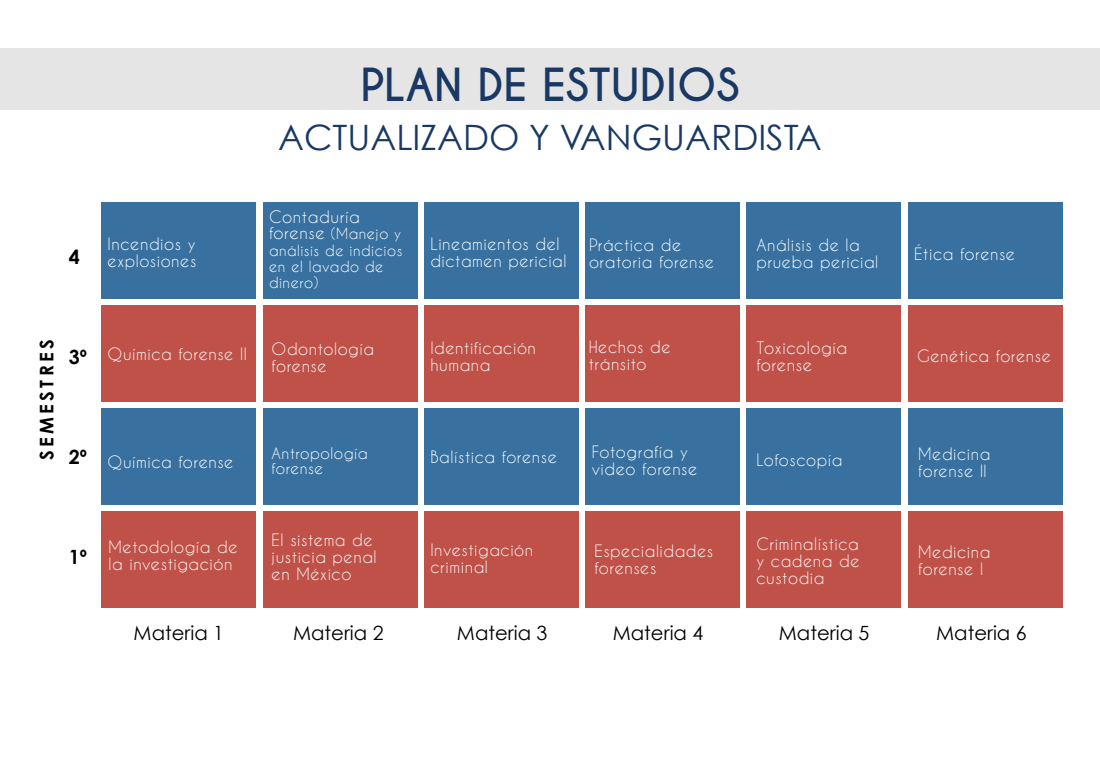
<style>
.page{position:relative;width:1100px;height:768px;background:#fff}
.page>*{position:absolute;margin:0;border:0;box-sizing:border-box;transform-origin:0 0}
.t1{font:700 42.8px "Caviar Dreams";color:#193964}
.t2{font:35px "Century Gothic";color:#193964}
.t3{font:19.6px "Century Gothic";color:#000}
.t4{font:700 19.6px "Century Gothic";color:#000}
.t5{font:700 18.8px "Century Gothic";letter-spacing:.18em;color:#000}
.t6{font:16.2px/17px "Caviar Dreams";letter-spacing:.035em;color:#fff}
.t7{font:16px/17px "Caviar Dreams";letter-spacing:.035em;color:#fff}
.t8{font:15px/15px "Caviar Dreams";letter-spacing:.035em;color:#fff}
.t9{font:14.4px/16.2px "Caviar Dreams";letter-spacing:.035em;color:#fff}
.s1{font-size:16.2px}
</style>
<div class="page">
<div style="left:0;top:48px;width:1100px;height:62px;background:#e5e5e5"></div>
<div style="left:101px;top:511px;width:155px;height:97px;background:#bf5148"></div>
<div style="left:263px;top:511px;width:154px;height:97px;background:#bf5148"></div>
<div style="left:424px;top:511px;width:155px;height:97px;background:#bf5148"></div>
<div style="left:585px;top:511px;width:155px;height:97px;background:#bf5148"></div>
<div style="left:747px;top:511px;width:154px;height:97px;background:#bf5148"></div>
<div style="left:908px;top:511px;width:155px;height:97px;background:#bf5148"></div>
<div style="left:101px;top:408px;width:155px;height:97px;background:#3871a0"></div>
<div style="left:263px;top:408px;width:154px;height:97px;background:#3871a0"></div>
<div style="left:424px;top:408px;width:155px;height:97px;background:#3871a0"></div>
<div style="left:585px;top:408px;width:155px;height:97px;background:#3871a0"></div>
<div style="left:747px;top:408px;width:154px;height:97px;background:#3871a0"></div>
<div style="left:908px;top:408px;width:155px;height:97px;background:#3871a0"></div>
<div style="left:101px;top:305px;width:155px;height:97px;background:#bf5148"></div>
<div style="left:263px;top:305px;width:154px;height:97px;background:#bf5148"></div>
<div style="left:424px;top:305px;width:155px;height:97px;background:#bf5148"></div>
<div style="left:585px;top:305px;width:155px;height:97px;background:#bf5148"></div>
<div style="left:747px;top:305px;width:154px;height:97px;background:#bf5148"></div>
<div style="left:908px;top:305px;width:155px;height:97px;background:#bf5148"></div>
<div style="left:101px;top:202px;width:155px;height:97px;background:#3871a0"></div>
<div style="left:263px;top:202px;width:154px;height:97px;background:#3871a0"></div>
<div style="left:424px;top:202px;width:155px;height:97px;background:#3871a0"></div>
<div style="left:585px;top:202px;width:155px;height:97px;background:#3871a0"></div>
<div style="left:747px;top:202px;width:154px;height:97px;background:#3871a0"></div>
<div style="left:908px;top:202px;width:155px;height:97px;background:#3871a0"></div>
<h1 class="t1" style="left:360px;top:59px;width:381px">PLAN DE ESTUDIOS</h1>
<h2 class="t2" style="left:278px;top:115px;width:545px">ACTUALIZADO Y VANGUARDISTA</h2>
<p class="t4" style="left:69px;top:244px;width:13px">4</p>
<p class="t7" style="left:108px;top:235px;width:90px">Incendios y explosiones</p>
<p class="t5" style="left:35px;top:460px;width:123px;rotate:-90deg">SEMESTRES</p>
<p class="t4" style="left:69px;top:344px;width:20px">3º</p>
<p class="t4" style="left:69px;top:444px;width:20px">2º</p>
<p class="t7" style="left:108px;top:345px;width:141px">Química forense ll</p>
<p class="t7" style="left:108px;top:453px;width:127px">Química forense</p>
<p class="t6" style="left:269px;top:208px;width:92px">Contaduría</p>
<p class="t9" style="left:269px;top:226px;width:135px"><span class="s1">forense</span> (Manejo y análisis de indicios en el lavado de dinero)</p>
<p class="t7" style="left:272px;top:340px;width:104px">Odontología forense</p>
<p class="t8" style="left:272px;top:445px;width:98px">Antropología forense</p>
<p class="t7" style="left:430px;top:235px;width:138px">Lineamientos del dictamen pericial</p>
<p class="t7" style="left:589px;top:236px;width:127px">Práctica de oratoria forense</p>
<p class="t7" style="left:430px;top:339px;width:107px">Identificación humana</p>
<p class="t7" style="left:589px;top:338px;width:83px">Hechos de tránsito</p>
<p class="t7" style="left:430px;top:448px;width:128px">Balística forense</p>
<p class="t7" style="left:592px;top:443px;width:107px">Fotografía y video forense</p>
<p class="t7" style="left:756px;top:236px;width:123px">Análisis de la prueba pericial</p>
<p class="t6" style="left:756px;top:339px;width:92px">Toxicología forense</p>
<p class="t7" style="left:756px;top:451px;width:87px">Lofoscopía</p>
<p class="t7" style="left:914px;top:245px;width:102px">Ética forense</p>
<p class="t7" style="left:917px;top:347px;width:135px">Genética forense</p>
<p class="t7" style="left:918px;top:445px;width:74px">Medicina forense ll</p>
<p class="t4" style="left:69px;top:544px;width:20px">1º</p>
<p class="t7" style="left:109px;top:538px;width:130px">Metodología de la investigación</p>
<p class="t7" style="left:272px;top:531px;width:106px">El sistema de justicia penal en México</p>
<p class="t7" style="left:430px;top:542px;width:104px">Investigación criminal</p>
<p class="t7" style="left:594px;top:543px;width:120px">Especialidades forenses</p>
<p class="t7" style="left:756px;top:535px;width:105px;text-align:justify">Criminalística y cadena de custodia</p>
<p class="t7" style="left:918px;top:543px;width:74px">Medicina forense l</p>
<p class="t3" style="left:134px;top:620px;width:92px">Materia 1</p>
<p class="t3" style="left:293px;top:620px;width:92px">Materia 2</p>
<p class="t3" style="left:457px;top:620px;width:92px">Materia 3</p>
<p class="t3" style="left:613px;top:620px;width:92px">Materia 4</p>
<p class="t3" style="left:779px;top:620px;width:92px">Materia 5</p>
<p class="t3" style="left:936px;top:620px;width:92px">Materia 6</p>
</div>
